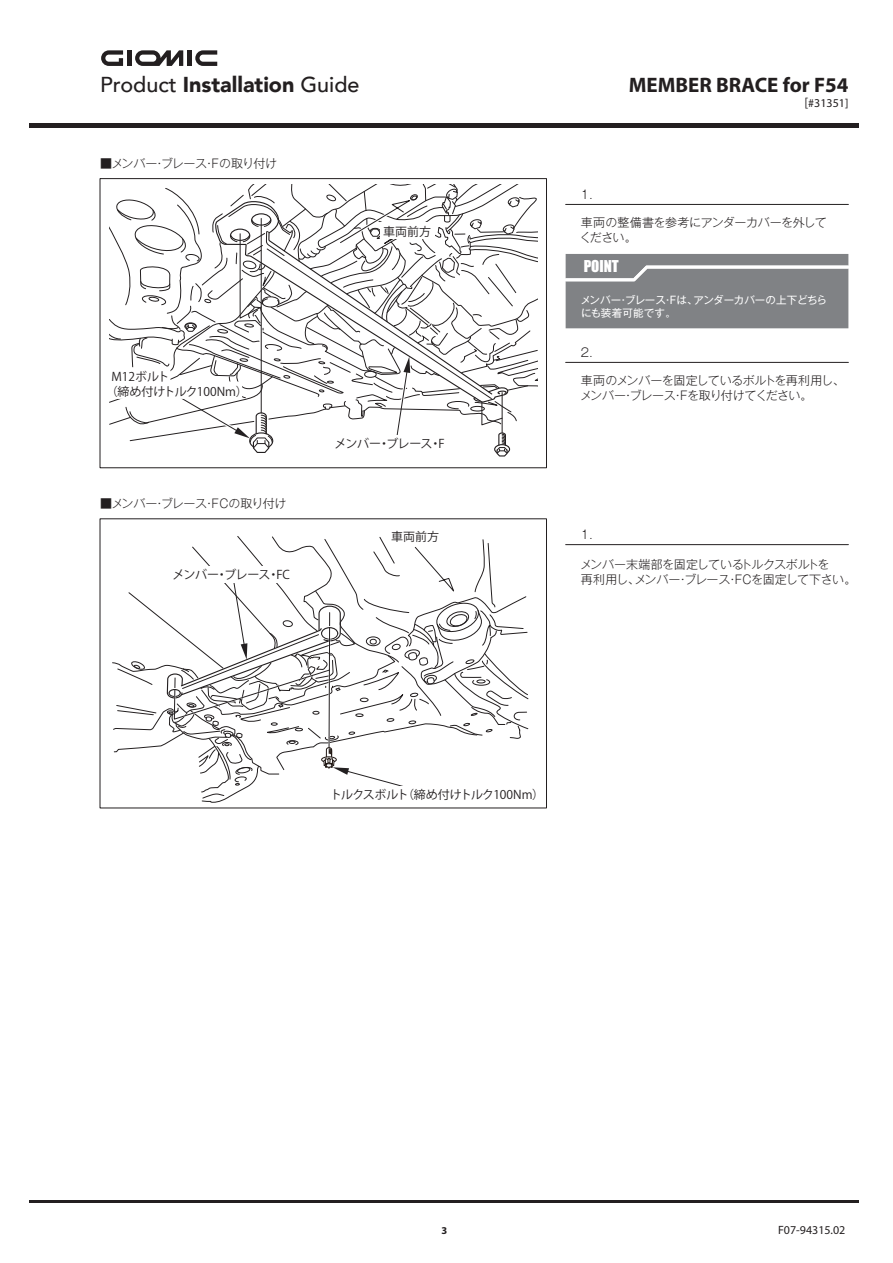
<style>
.page{position:relative;width:893px;height:1263px;background:#fff}
.page>*{position:absolute;margin:0;border:0;box-sizing:border-box;transform-origin:0 0}
.t1{font:500 21.6px "Avenir";color:#231f20}
.t2{font:700 21px "Myriad Pro";color:#231f20}
.t3{font:15px "Impact";color:#fff}
.t4{font:300 12px/14.4px "Gothic MB101 Pro";letter-spacing:-.03em;color:#231f20}
.t5{font:12px "Koz Go Pro";letter-spacing:-.02em;color:#231f20}
.t6{font:12px/14.4px "Koz Go Pro";color:#231f20}
.t7{font:12px "Myriad Pro";color:#231f20}
.t8{font:12px "Koz Go Pro";letter-spacing:-.045em;color:#231f20}
.t9{font:10.5px/13.5px "Gothic MB101 Pro";letter-spacing:-.005em;color:#fff}
.t10{font:700 10.5px "Myriad Pro";color:#231f20}
.s1{font-weight:900}
.s2{font-family:"Koz Go Pr 6 N"}
</style>
<div class="page">
<hr style="left:30px;top:1200px;width:829px;height:2px;background:#231f20">
<div style="left:127px;top:50px;width:5px;height:16px;background:#231f20"></div>
<hr style="left:188px;top:50px;width:4px;height:16px;background:#231f20">
<svg style="left:101px;top:50px;width:22px;height:16px"></svg>
<svg style="left:195px;top:50px;width:22px;height:16px"></svg>
<svg style="left:135px;top:50px;width:48px;height:16px"></svg>
<div style="left:30px;top:123px;width:829px;height:5px;background:#231f20"></div>
<div style="left:100px;top:178px;width:447px;height:290px;border:1px solid #231f20"></div>
<div style="left:566px;top:254px;width:282px;height:74px;background:#808285"></div>
<hr style="left:566px;top:204px;width:282px;height:1px;background:#231f20">
<hr style="left:566px;top:362px;width:282px;height:1px;background:#231f20">
<hr style="left:566px;top:544px;width:282px;height:1px;background:#231f20">
<svg style="left:109px;top:184px;width:428px;height:273px"></svg>
<svg style="left:112px;top:536px;width:416px;height:267px"></svg>
<div style="left:389px;top:528px;width:54px;height:17px;background:#fff"></div>
<h1 class="t1" style="left:100px;top:66px;width:261px">Product <span class="s1">Installation</span> Guide</h1>
<p class="t4" style="left:100px;top:155px;width:179px">■メンバー・ブレース・Fの取り付け</p>
<p class="t6" style="left:383px;top:224px;width:49px">車両前方</p>
<p class="t6" style="left:106px;top:370px;width:144px;text-indent:6px">M12ボルト<br>（締め付けトルク100Nm）</p>
<p class="t4" style="left:100px;top:495px;width:188px">■メンバー・ブレース・FCの取り付け</p>
<p class="t5" style="left:173px;top:567px;width:119px">メンバー・ブレース・FC</p>
<p class="t8" style="left:335px;top:436px;width:112px">メンバー・ブレース・F</p>
<p class="t6" style="left:391px;top:530px;width:49px">車両前方</p>
<h2 class="t2" style="left:629px;top:72px;width:221px">MEMBER BRACE for F54</h2>
<p class="t7" style="left:804px;top:95px;width:45px"><span class="s2">[</span>#31351]</p>
<p class="t4" style="left:581px;top:185px;width:13px">1.</p>
<p class="t4" style="left:580px;top:214px;width:249px">車両の整備書を参考にアンダーカバーを外してください。</p>
<p class="t3" style="left:584px;top:255px;width:37px">POINT</p>
<p class="t9" style="left:581px;top:291px;width:248px">メンバー・ブレース・Fは、アンダーカバーの上下どちらにも装着可能です。</p>
<p class="t4" style="left:581px;top:343px;width:13px">2.</p>
<p class="t4" style="left:580px;top:372px;width:266px">車両のメンバーを固定しているボルトを再利用し、メンバー・ブレース・Fを取り付けてください。</p>
<p class="t4" style="left:581px;top:525px;width:13px">1.</p>
<p class="t4" style="left:580px;top:555px;width:277px;line-height:15px">メンバー末端部を固定しているトルクスボルトを<br>再利用し、メンバー・ブレース・FCを固定して下さい。</p>
<p class="t5" style="left:330px;top:787px;width:216px">トルクスボルト（締め付けトルク100Nm）</p>
<p class="t10" style="left:441px;top:1223px;width:7px">3</p>
<p class="t7" style="left:778px;top:1222px;width:69px">F07-94315.02</p>
</div>
